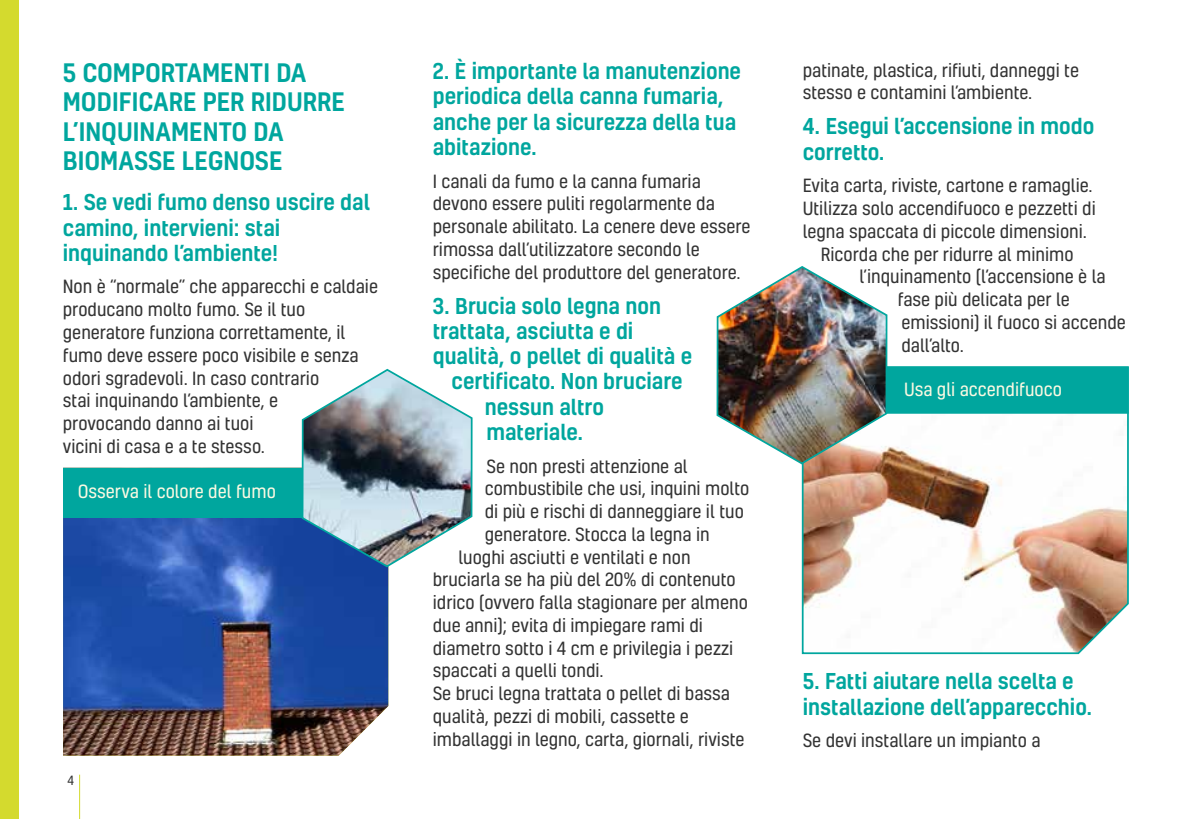
<style>
.page{position:relative;width:1191px;height:819px;background:#fff}
.page>*{position:absolute;margin:0;border:0;box-sizing:border-box;transform-origin:0 0}
.t1{font:500 24.5px/29.4px "Kelson";color:#00a69e}
.t2{font:500 21px/25.2px "Kelson";color:#00a69e}
.t3{font:17.5px/22.8px "Kelson";color:#333}
.t4{font:17.5px "Kelson";color:#faf9e2}
.t5{font:12.25px "Kelson";color:#333}
</style>
<div class="page">
<hr style="left:79px;top:774px;width:1px;height:45px;background:#d4da2e">
<div style="left:0;top:0;width:18px;height:819px;background:#d4da2e"></div>
<img style="left:63px;top:517px;width:325px;height:238px">
<img style="left:801px;top:366px;width:328px;height:289px">
<img style="left:301px;top:368px;width:172px;height:200px">
<div style="left:63px;top:467px;width:239px;height:50px;background:#00a69e"></div>
<div style="left:799px;top:367px;width:329px;height:46px;background:#00a69e"></div>
<img style="left:716px;top:266px;width:173px;height:199px">
<h1 class="t1" style="left:63px;top:57px;width:284px">5 COMPORTAMENTI DA<br>MODIFICARE PER RIDURRE<br>L’INQUINAMENTO DA<br>BIOMASSE LEGNOSE</h1>
<p class="t2" style="left:63px;top:189px;width:309px">1. Se vedi fumo denso uscire dal camino, intervieni: stai inquinando l’ambiente!</p>
<p class="t3" style="left:63px;top:275px;width:317px">Non è “normale” che apparecchi e caldaie producano molto fumo. Se il tuo generatore funziona correttamente, il fumo deve essere poco visibile e senza odori sgradevoli. In caso contrario<br>stai inquinando l’ambiente, e<br>provocando danno ai tuoi<br>vicini di casa e a te stesso.</p>
<p class="t4" style="left:78px;top:479px;width:200px">Osserva il colore del fumo</p>
<p class="t5" style="left:67px;top:772px;width:8px">4</p>
<p class="t2" style="left:433px;top:58px;width:310px">2. È importante la manutenzione periodica della canna fumaria, anche per la sicurezza della tua abitazione.</p>
<p class="t3" style="left:433px;top:169px;width:319px">I canali da fumo e la canna fumaria devono essere puliti regolarmente da personale abilitato. La cenere deve essere rimossa dall’utilizzatore secondo le specifiche del produttore del generatore.</p>
<p class="t2" style="left:433px;top:292px;width:230px">3. Brucia solo legna non</p>
<p class="t2" style="left:433px;top:318px;width:202px">trattata, asciutta e di</p>
<p class="t2" style="left:433px;top:343px;width:261px">qualità, o pellet di qualità e</p>
<p class="t2" style="left:451px;top:368px;width:233px">certificato. Non bruciare</p>
<p class="t2" style="left:485px;top:393px;width:121px">nessun altro</p>
<p class="t2" style="left:486px;top:418px;width:98px">materiale.</p>
<p class="t3" style="left:486px;top:454px;width:203px">Se non presti attenzione al</p>
<p class="t3" style="left:485px;top:477px;width:266px">combustibile che usi, inquini molto</p>
<p class="t3" style="left:485px;top:499px;width:261px">di più e rischi di danneggiare il tuo</p>
<p class="t3" style="left:485px;top:522px;width:226px">generatore. Stocca la legna in</p>
<p class="t3" style="left:458px;top:545px;width:234px">luoghi asciutti e ventilati e non</p>
<p class="t3" style="left:433px;top:568px;width:304px">bruciarla se ha più del 20% di contenuto</p>
<p class="t3" style="left:433px;top:590px;width:317px">idrico (ovvero falla stagionare per almeno</p>
<p class="t3" style="left:433px;top:613px;width:272px">due anni); evita di impiegare rami di</p>
<p class="t3" style="left:433px;top:636px;width:302px">diametro sotto i 4 cm e privilegia i pezzi</p>
<p class="t3" style="left:433px;top:659px;width:172px">spaccati a quelli tondi.</p>
<p class="t3" style="left:433px;top:681px;width:299px">Se bruci legna trattata o pellet di bassa</p>
<p class="t3" style="left:433px;top:704px;width:258px">qualità, pezzi di mobili, cassette e</p>
<p class="t3" style="left:433px;top:727px;width:313px">imballaggi in legno, carta, giornali, riviste</p>
<p class="t3" style="left:802px;top:58px;width:278px">patinate, plastica, rifiuti, danneggi te stesso e contamini l’ambiente.</p>
<p class="t2" style="left:802px;top:113px;width:293px">4. Esegui l’accensione in modo corretto.</p>
<p class="t3" style="left:802px;top:174px;width:291px">Evita carta, riviste, cartone e ramaglie.</p>
<p class="t3" style="left:802px;top:197px;width:295px">Utilizza solo accendifuoco e pezzetti di</p>
<p class="t3" style="left:802px;top:219px;width:286px">legna spaccata di piccole dimensioni.</p>
<p class="t3" style="left:821px;top:242px;width:254px">Ricorda che per ridurre al minimo</p>
<p class="t3" style="left:859px;top:265px;width:248px">l’inquinamento (l’accensione è la</p>
<p class="t3" style="left:898px;top:288px;width:173px">fase più delicata per le</p>
<p class="t3" style="left:901px;top:310px;width:226px">emissioni) il fuoco si accende</p>
<p class="t3" style="left:901px;top:333px;width:64px">dall’alto.</p>
<p class="t4" style="left:904px;top:378px;width:159px">Usa gli accendifuoco</p>
<p class="t2" style="left:802px;top:668px;width:291px">5. Fatti aiutare nella scelta e installazione dell’apparecchio.</p>
<p class="t3" style="left:802px;top:729px;width:239px">Se devi installare un impianto a</p>
</div>
